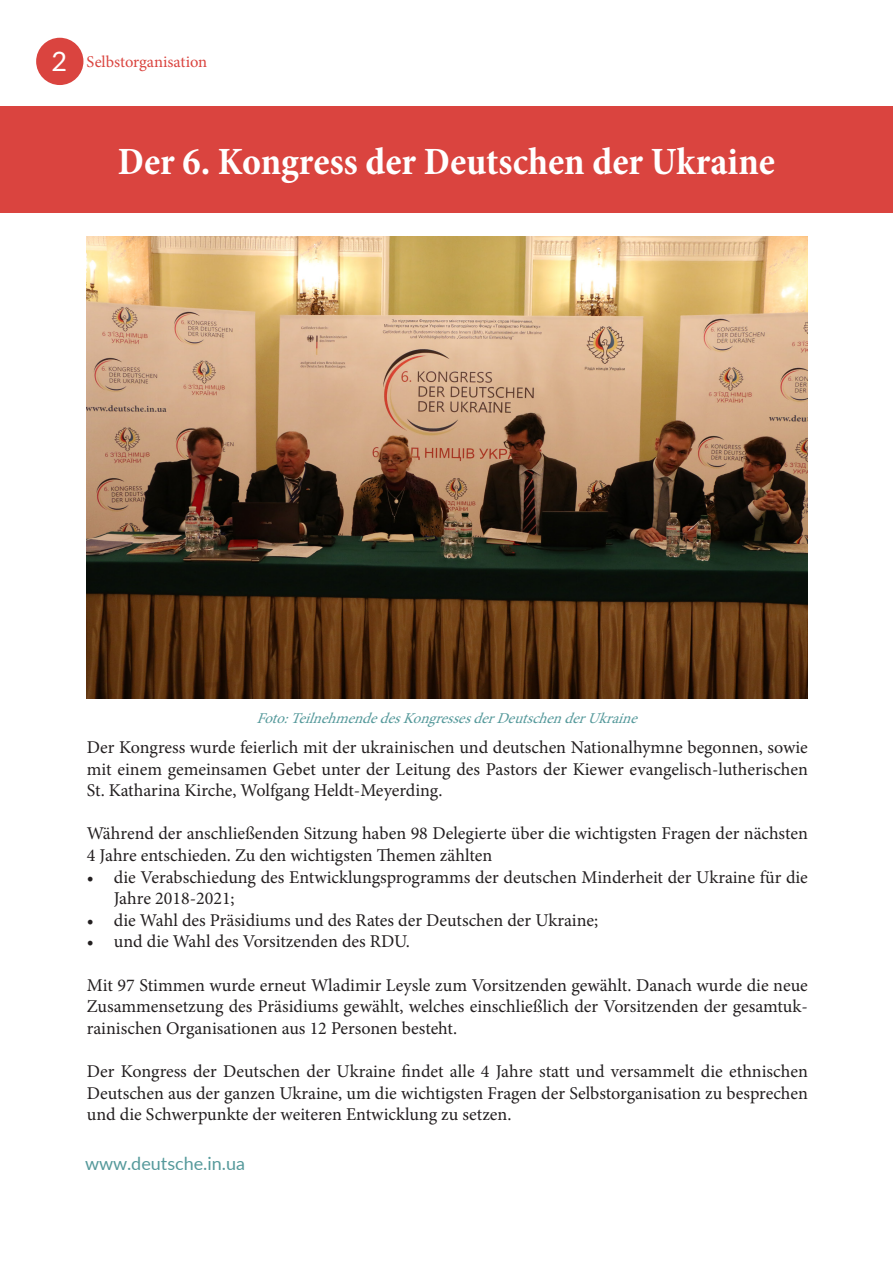
<style>
.page{position:relative;width:893px;height:1263px;background:#fff}
.page>*{position:absolute;margin:0;border:0;box-sizing:border-box;transform-origin:0 0}
.t1{font:700 condensed 39px "Minion Pro";color:#fff}
.t2{font:27px "Lato";color:#fff}
.t3{font:18px/21.6px "Minion Pro";color:#231f20}
.t4{font:18px "Lato";color:#55999b}
.t5{font:16.5px "Minion Pro";letter-spacing:-.005em;color:#da443f}
.t6{font:italic 15px "Minion Pro";color:#55999b}
</style>
<div class="page">
<div style="left:0;top:106px;width:893px;height:107px;background:#da443f"></div>
<div style="left:36px;top:38px;width:47px;height:47px;background:#da443f;border-radius:50%"></div>
<img style="left:87px;top:237px;width:721px;height:462px">
<p class="t2" style="left:52px;top:42px;width:17px">2</p>
<p class="t5" style="left:87px;top:51px;width:122px">Selbstorganisation</p>
<p class="t1" style="left:118px;top:134px;width:659px">Der 6. Kongress der Deutschen der Ukraine</p>
<p class="t6" style="left:256px;top:708px;width:389px">Foto:TeilnehmendedesKongressesderDeutschenderUkraine</p>
<p class="t3" style="left:87px;top:736px;width:722px">Der Kongress wurde feierlich mit der ukrainischen und deutschen Nationalhymne begonnen, sowie mit einem gemeinsamen Gebet unter der Leitung des Pastors der Kiewer evangelisch-lutherischen</p>
<p class="t3" style="left:87px;top:780px;width:357px">St. Katharina Kirche, Wolfgang Heldt-Meyerding.</p>
<p class="t3" style="left:87px;top:823px;width:722px">Während der anschließenden Sitzung haben 98 Delegierte über die wichtigsten Fragen der nächsten<br>4 Jahre entschieden. Zu den wichtigsten Themen zählten</p>
<p class="t3" style="left:114px;top:866px;width:696px;text-indent:-27px">• die Verabschiedung des Entwicklungsprogramms der deutschen Minderheit der Ukraine für die<br>Jahre 2018-2021;</p>
<p class="t3" style="left:87px;top:909px;width:513px">• die Wahl des Präsidiums und des Rates der Deutschen der Ukraine;</p>
<p class="t3" style="left:87px;top:931px;width:325px">• und die Wahl des Vorsitzenden des RDU.</p>
<p class="t3" style="left:87px;top:974px;width:722px;text-align:justify">Mit 97 Stimmen wurde erneut Wladimir Leysle zum Vorsitzenden gewählt. Danach wurde die neue Zusammensetzung des Präsidiums gewählt, welches einschließlich der Vorsitzenden der gesamtuk&shy;rainischen Organisationen aus 12 Personen besteht.</p>
<p class="t3" style="left:87px;top:1060px;width:723px;text-align:justify">Der Kongress der Deutschen der Ukraine findet alle 4 Jahre statt und versammelt die ethnischen Deutschen aus der ganzen Ukraine, um die wichtigsten Fragen der Selbstorganisation zu besprechen und die Schwerpunkte der weiteren Entwicklung zu setzen.</p>
<p class="t4" style="left:85px;top:1151px;width:162px">www.deutsche.in.ua</p>
</div>
